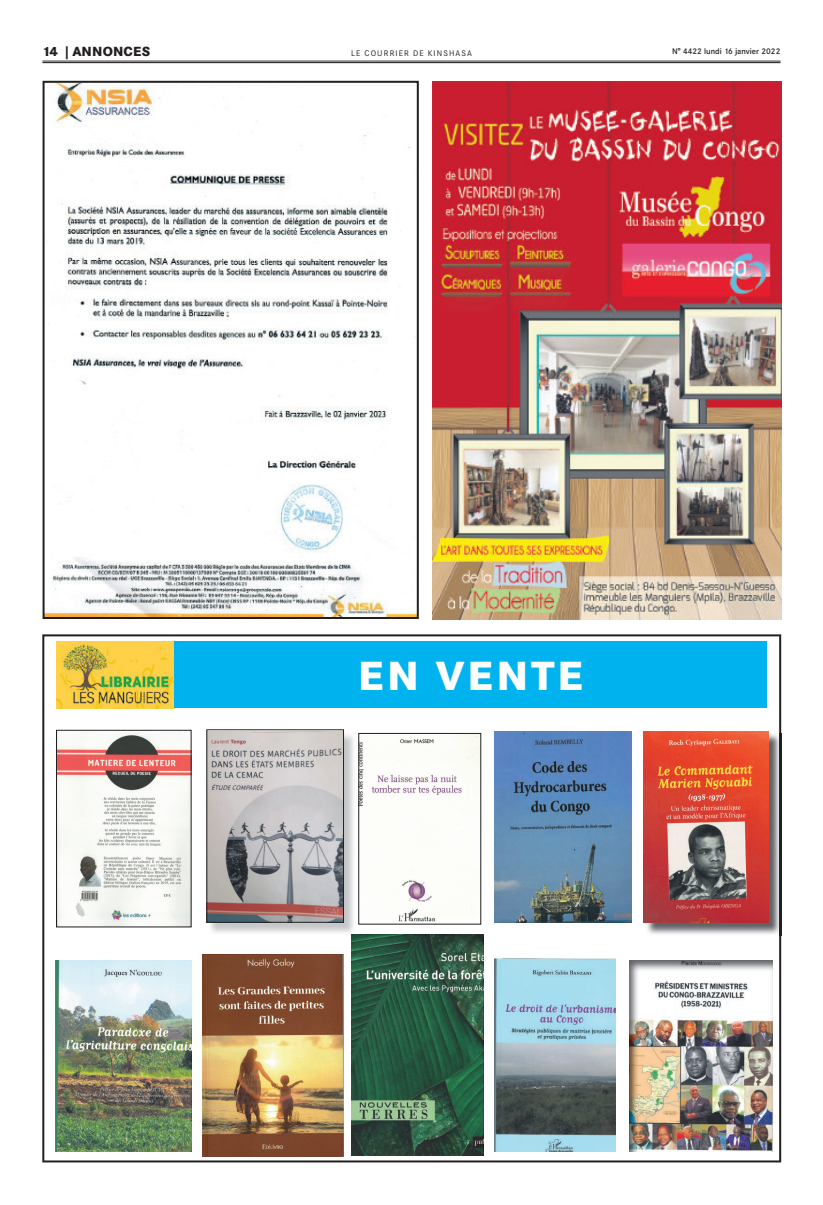
<style>
.page{position:relative;width:823px;height:1205px;background:#fff}
.page>*{position:absolute;margin:0;border:0;box-sizing:border-box;transform-origin:0 0}
.t1{font:800 40px "Corporate SBQ";letter-spacing:.07em;color:#fff}
.t2{font:800 13px "Corporate SBQ";letter-spacing:.01em;color:#231f20}
.t3{font:500 8px "Corporate SBQ";color:#231f20}
.t4{font:8px "Corporate SBQ";letter-spacing:.14em;color:#231f20}
</style>
<div class="page">
<hr style="left:43px;top:62px;width:737px;height:1px;background:#231f20">
<hr style="left:43px;top:61px;width:737px;height:1px;background:#87898c">
<svg style="left:42px;top:634px;width:738px;height:528px"></svg>
<img style="left:56px;top:641px;width:118px;height:67px">
<div style="left:174px;top:641px;width:592px;height:67px;background:#00b3ef"></div>
<img style="left:208px;top:731px;width:148px;height:204px">
<img style="left:208px;top:731px;width:133px;height:189px">
<div style="left:206px;top:729px;width:137px;height:193px;border:1px solid #231f20"></div>
<img style="left:645px;top:733px;width:135px;height:202px">
<img style="left:643px;top:732px;width:125px;height:190px">
<img style="left:493px;top:732px;width:138px;height:190px">
<img style="left:629px;top:960px;width:143px;height:191px">
<img style="left:56px;top:960px;width:135px;height:191px">
<img style="left:494px;top:958px;width:121px;height:193px">
<img style="left:202px;top:954px;width:141px;height:202px">
<img style="left:351px;top:935px;width:132px;height:220px">
<img style="left:58px;top:732px;width:131px;height:193px">
<div style="left:56px;top:730px;width:135px;height:197px;border:1px solid #231f20"></div>
<img style="left:360px;top:735px;width:119px;height:187px">
<div style="left:358px;top:733px;width:123px;height:191px;border:1px solid #231f20"></div>
<img style="left:46px;top:84px;width:369px;height:532px">
<div style="left:43px;top:81px;width:375px;height:538px;border:2px solid #231f20"></div>
<img style="left:432px;top:82px;width:349px;height:537px">
<h2 class="t2" style="left:43px;top:43px;width:109px">14 | ANNONCES</h2>
<p class="t4" style="left:351px;top:49px;width:122px">LE COURRIER DE KINSHASA</p>
<p class="t3" style="left:671px;top:46px;width:110px">N° 4422 lundi 16 janvier 2022</p>
<h1 class="t1" style="left:358px;top:650px;width:226px">EN VENTE</h1>
</div>
